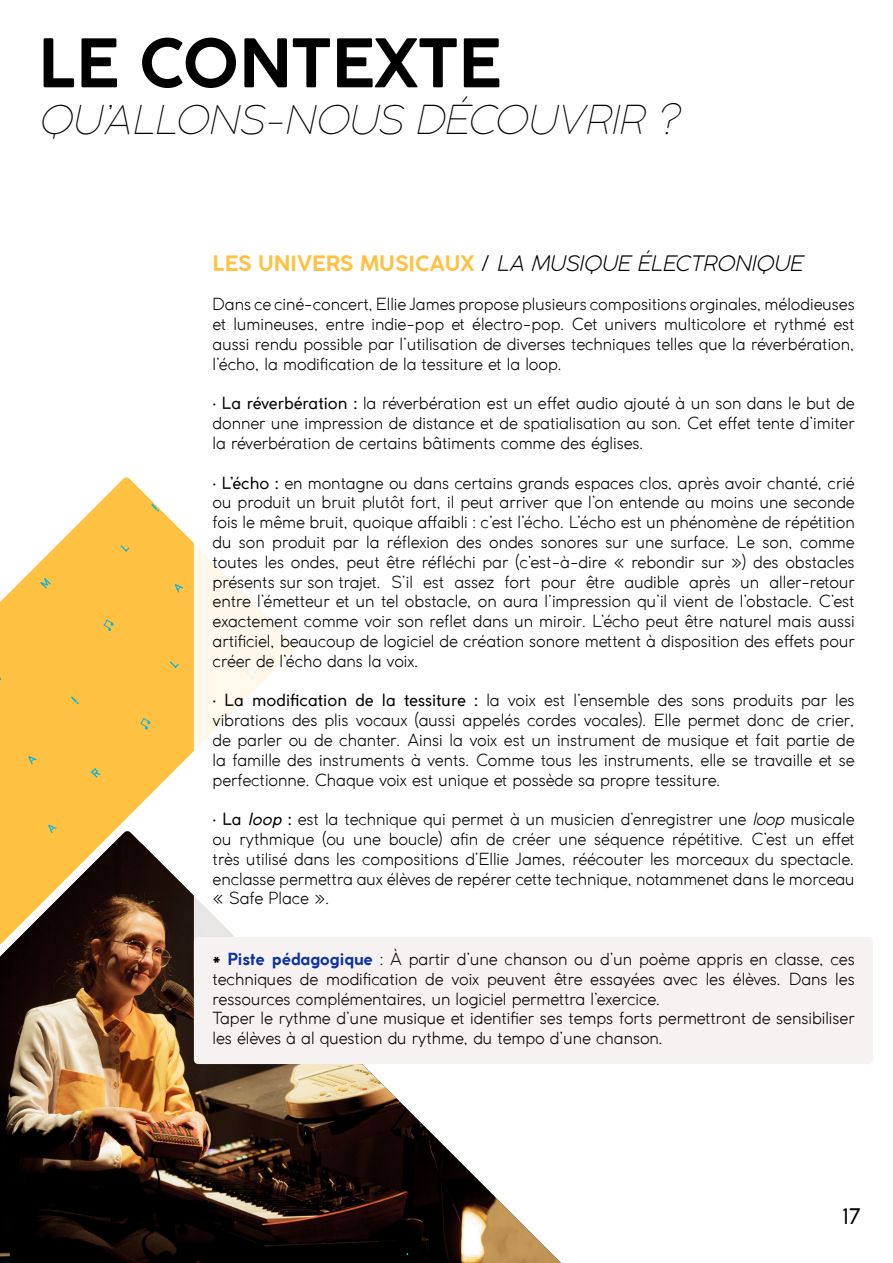
<style>
.page{position:relative;width:893px;height:1263px;background:#fff}
.page>*{position:absolute;margin:0;border:0;box-sizing:border-box;transform-origin:0 0}
.t1{font:700 66px "Coco Gothic";color:#000}
.t2{font:italic 200 39px "Coco Gothic";color:#000}
.t3{font:italic 300 21px "Coco Gothic";color:#000}
.t4{font:21px "Coco Gothic";color:#000}
.t5{font:300 16.5px/19.8px "Coco Gothic";color:#000;text-align:justify}
.s1{font-weight:700;font-style:normal;color:#ffc142}
.s2{font-style:normal;color:#010102}
.s3{font-weight:400}
.s4{font-weight:400;font-style:italic}
.s5{font-style:italic}
.s6{font-weight:700}
.s7{font-weight:700;color:#0e32a3}
</style>
<div class="page">
<svg style="left:0;top:477px;width:194px;height:354px;fill:#ffc142"></svg>
<svg style="left:28px;top:756px;width:9px;height:9px"></svg>
<svg style="left:48px;top:825px;width:9px;height:6px"></svg>
<svg style="left:91px;top:768px;width:10px;height:10px"></svg>
<svg style="left:71px;top:696px;width:8px;height:8px"></svg>
<svg style="left:40px;top:578px;width:11px;height:11px"></svg>
<svg style="left:175px;top:584px;width:8px;height:9px"></svg>
<svg style="left:120px;top:545px;width:9px;height:7px"></svg>
<svg style="left:170px;top:661px;width:9px;height:7px"></svg>
<svg style="left:44px;top:505px;width:8px;height:8px"></svg>
<svg style="left:104px;top:619px;width:10px;height:12px"></svg>
<svg style="left:151px;top:504px;width:8px;height:8px"></svg>
<svg style="left:140px;top:718px;width:11px;height:12px"></svg>
<svg style="left:0;top:831px;width:142px;height:13px;background:#e3b353"></svg>
<img style="left:0;top:844px;width:561px;height:419px">
<div style="left:194px;top:228px;width:244px;height:754px;background:#fff;border-radius:4px"></div>
<div style="left:194px;top:937px;width:679px;height:127px;background:#f5f2f1;border-radius:4px"></div>
<h1 class="t1" style="left:38px;top:13px;width:464px">LE CONTEXTE</h1>
<h2 class="t2" style="left:38px;top:92px;width:642px">QU’ALLONS-NOUS DÉCOUVRIR ?</h2>
<p class="t3" style="left:213px;top:248px;width:591px"><span class="s1">LES UNIVERS MUSICAUX</span> <span class="s2">/</span> LA MUSIQUE ÉLECTRONIQUE</p>
<p class="t5" style="left:213px;top:294px;width:644px">Dans ce ciné-concert, Ellie James propose plusieurs compositions orginales, mélodieuses et lumineuses, entre indie-pop et électro-pop. Cet univers multicolore et rythmé est aussi rendu possible par l’utilisation de diverses techniques telles que la réverbération, l’écho, la modification de la tessiture et la loop.</p>
<p class="t5" style="left:213px;top:393px;width:644px"><span class="s3">· La réverbération :</span> la réverbération est un effet audio ajouté à un son dans le but de donner une impression de distance et de spatialisation au son. Cet effet tente d’imiter la réverbération de certains bâtiments comme des églises.</p>
<p class="t5" style="left:213px;top:472px;width:644px"><span class="s3">· L’écho :</span> en montagne ou dans certains grands espaces clos, après avoir chanté, crié ou produit un bruit plutôt fort, il peut arriver que l’on entende au moins une seconde fois le même bruit, quoique affaibli : c’est l’écho. L’écho est un phénomène de répétition du son produit par la réflexion des ondes sonores sur une surface. Le son, comme toutes les ondes, peut être réfléchi par (c’est-à-dire « rebondir sur ») des obstacles présents sur son trajet. S’il est assez fort pour être audible après un aller-retour entre l’émetteur et un tel obstacle, on aura l’impression qu’il vient de l’obstacle. C’est exactement comme voir son reflet dans un miroir. L’écho peut être naturel mais aussi artificiel, beaucoup de logiciel de création sonore mettent à disposition des effets pour créer de l’écho dans la voix.</p>
<p class="t5" style="left:213px;top:690px;width:643px"><span class="s3">· La modification de la tessiture :</span> la voix est l’ensemble des sons produits par les vibrations des plis vocaux (aussi appelés cordes vocales). Elle permet donc de crier, de parler ou de chanter. Ainsi la voix est un instrument de musique et fait partie de la famille des instruments à vents. Comme tous les instruments, elle se travaille et se perfectionne. Chaque voix est unique et possède sa propre tessiture.</p>
<p class="t5" style="left:213px;top:809px;width:644px"><span class="s3">· La</span> <span class="s4">loop</span> <span class="s3">:</span> est la technique qui permet à un musicien d’enregistrer une <span class="s5">loop</span> musicale ou rythmique (ou une boucle) afin de créer une séquence répétitive. C’est un effet très utilisé dans les compositions d’Ellie James, réécouter les morceaux du spectacle. enclasse permettra aux élèves de repérer cette technique, notammenet dans le morceau « Safe Place ».</p>
<p class="t5" style="left:213px;top:949px;width:644px;text-align:left"><span class="s6">*</span> <span class="s7">Piste pédagogique</span> : À partir d’une chanson ou d’un poème appris en classe, ces techniques de modification de voix peuvent être essayées avec les élèves. Dans les ressources complémentaires, un logiciel permettra l’exercice.<br>Taper le rythme d’une musique et identifier ses temps forts permettront de sensibiliser les élèves à al question du rythme, du tempo d’une chanson.</p>
<p class="t4" style="left:842px;top:1200px;width:21px">17</p>
</div>
